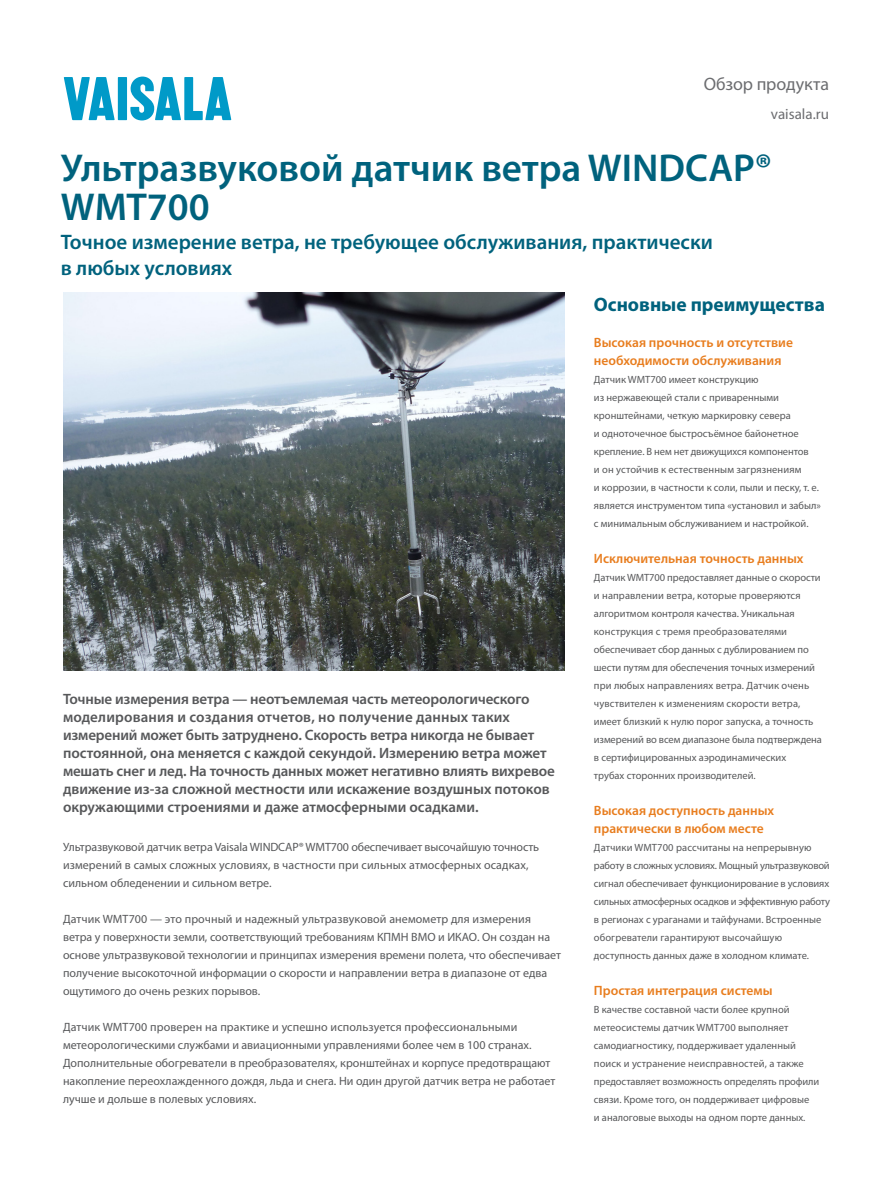
<style>
.page{position:relative;width:893px;height:1191px;background:#fff}
.page>*{position:absolute;margin:0;border:0;box-sizing:border-box;transform-origin:0 0}
.pagetitle_corpblue{font:600 39px/39px "Myriad Pro";color:#00627d}
.pagesubtitle_corpblu{font:600 21px/25.2px "Myriad Pro";color:#00627d}
.headline_corpblue{font:700 19.5px "Myriad Pro";color:#00627d}
.doctype_grey{font:18px "Myriad Pro";letter-spacing:-.005em;color:#6c6d70}
.introtext_medium_gre{font:600 15px/18px "Myriad Pro";letter-spacing:-.005em;color:#57585a}
.URL_firstpage_grey{font:15px "Myriad Pro";color:#6c6d70}
.benefits_subhead_ora{font:600 13.5px/18px "Myriad Pro";color:#e87d1e}
.bodytext_grey{font:12px/18px "Myriad Pro";color:#57585a}
.keybenefits_grey{font:10.5px/18px "Myriad Pro";color:#57585a}
</style>
<div class="page">
<img style="left:64px;top:293px;width:500px;height:378px">
<svg style="left:64px;top:77px;width:51px;height:43px"></svg>
<div style="left:118px;top:77px;width:9px;height:43px;background:#009ac8"></div>
<svg style="left:130px;top:77px;width:101px;height:43px"></svg>
<p class="doctype_grey" style="left:704px;top:73px;width:127px">Обзор продукта</p>
<p class="URL_firstpage_grey" style="left:771px;top:104px;width:60px">vaisala.ru</p>
<p class="pagetitle_corpblue" style="left:61px;top:147px;width:713px">Ультразвуковой датчик ветра WINDCAP®<br>WMT700</p>
<p class="pagesubtitle_corpblu" style="left:61px;top:229px;width:653px">Точное измерение ветра, не требующее обслуживания, практически в любых условиях</p>
<p class="introtext_medium_gre" style="left:63px;top:690px;width:493px">Точные измерения ветра — неотъемлемая часть метеорологического моделирования и создания отчетов, но получение данных таких измерений может быть затруднено. Скорость ветра никогда не бывает постоянной, она меняется с каждой секундой. Измерению ветра может мешать снег и лед. На точность данных может негативно влиять вихревое движение из-за сложной местности или искажение воздушных потоков окружающими строениями и даже атмосферными осадками.</p>
<p class="bodytext_grey" style="left:63px;top:837px;width:478px">Ультразвуковой датчик ветра Vaisala WINDCAP® WMT700 обеспечивает высочайшую точность измерений в самых сложных условиях, в частности при сильных атмосферных осадках, сильном обледенении и сильном ветре.</p>
<p class="bodytext_grey" style="left:63px;top:909px;width:499px">Датчик WMT700 — это прочный и надежный ультразвуковой анемометр для измерения ветра у поверхности земли, соответствующий требованиям КПМН ВМО и ИКАО. Он создан на основе ультразвуковой технологии и принципах измерения времени полета, что обеспечивает получение высокоточной информации о скорости и направлении ветра в диапазоне от едва ощутимого до очень резких порывов.</p>
<p class="bodytext_grey" style="left:63px;top:1017px;width:494px">Датчик WMT700 проверен на практике и успешно используется профессиональными метеорологическими службами и авиационными управлениями более чем в 100 странах.<br>Дополнительные обогреватели в преобразователях, кронштейнах и корпусе предотвращают накопление переохлажденного дождя, льда и снега. Ни один другой датчик ветра не работает лучше и дольше в полевых условиях.</p>
<p class="headline_corpblue" style="left:594px;top:291px;width:233px">Основные преимущества</p>
<p class="benefits_subhead_ora" style="left:594px;top:333px;width:201px">Высокая прочность и отсутствие необходимости обслуживания</p>
<p class="keybenefits_grey" style="left:594px;top:370px;width:229px">Датчик WMT700 имеет конструкцию<br>из нержавеющей стали с приваренными кронштейнами, четкую маркировку севера<br>и одноточечное быстросъёмное байонетное крепление. В нем нет движущихся компонентов<br>и он устойчив к естественным загрязнениям<br>и коррозии, в частности к соли, пыли и песку, т. е. является инструментом типа «установил и забыл» с минимальным обслуживанием и настройкой.</p>
<p class="benefits_subhead_ora" style="left:594px;top:549px;width:211px">Исключительная точность данных</p>
<p class="keybenefits_grey" style="left:594px;top:568px;width:230px">Датчик WMT700 предоставляет данные о скорости и направлении ветра, которые проверяются алгоритмом контроля качества. Уникальная конструкция с тремя преобразователями обеспечивает сбор данных с дублированием по шести путям для обеспечения точных измерений при любых направлениях ветра. Датчик очень чувствителен к изменениям скорости ветра, имеет близкий к нулю порог запуска, а точность измерений во всем диапазоне была подтверждена в сертифицированных аэродинамических<br>трубах сторонних производителей.</p>
<p class="benefits_subhead_ora" style="left:594px;top:801px;width:182px">Высокая доступность данных практически в любом месте</p>
<p class="keybenefits_grey" style="left:594px;top:838px;width:238px">Датчики WMT700 рассчитаны на непрерывную работу в сложных условиях. Мощный ультразвуковой сигнал обеспечивает функционирование в условиях сильных атмосферных осадков и эффективную работу в регионах с ураганами и тайфунами. Встроенные обогреватели гарантируют высочайшую доступность данных даже в холодном климате.</p>
<p class="benefits_subhead_ora" style="left:594px;top:981px;width:180px">Простая интеграция системы</p>
<p class="keybenefits_grey" style="left:594px;top:1000px;width:227px">В качестве составной части более крупной метеосистемы датчик WMT700 выполняет самодиагностику, поддерживает удаленный поиск и устранение неисправностей, а также предоставляет возможность определять профили связи. Кроме того, он поддерживает цифровые<br>и аналоговые выходы на одном порте данных.</p>
</div>
